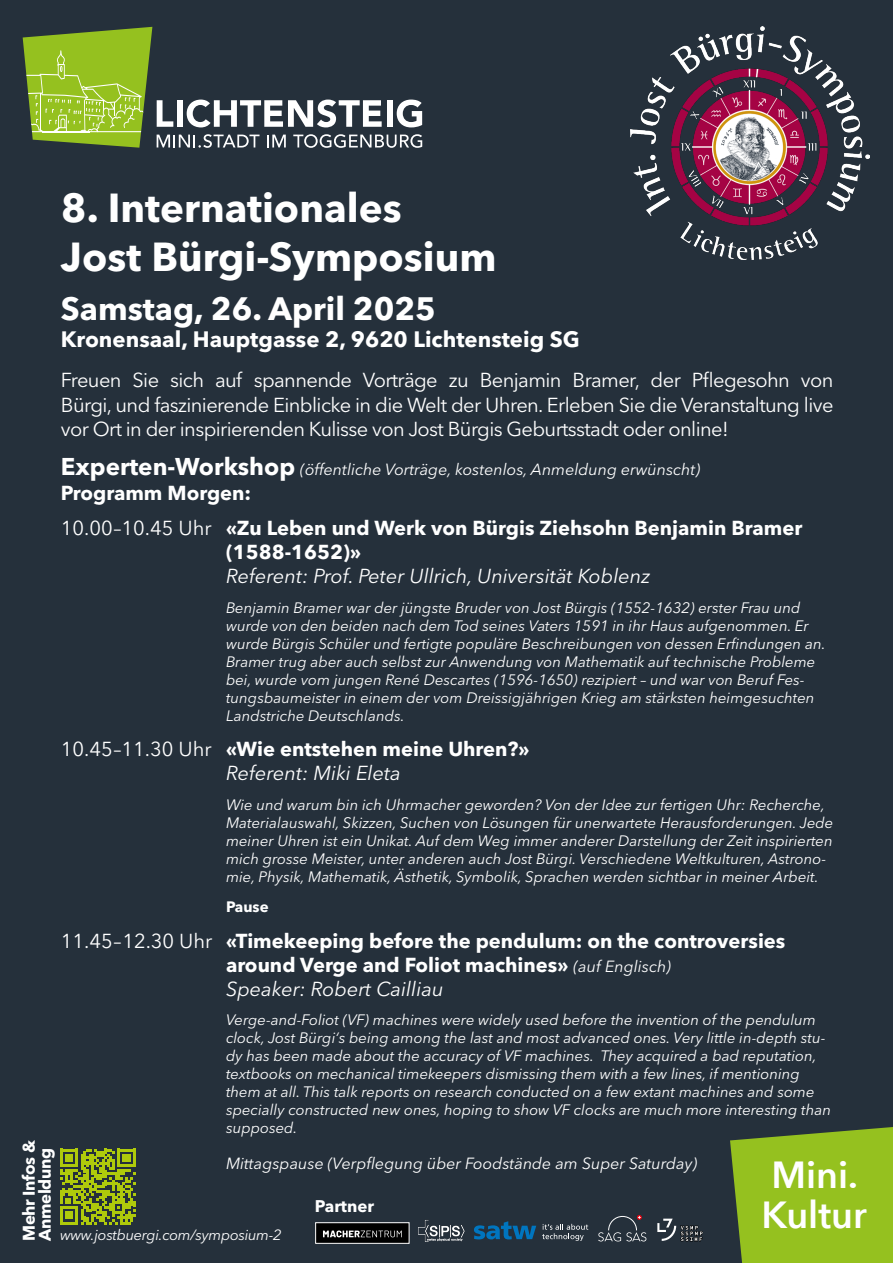
<style>
.page{position:relative;width:893px;height:1263px;background:#25303b}
.page>*{position:absolute;margin:0;border:0;box-sizing:border-box;transform-origin:0 0}
.t1{font:700 40.2px/48.2px "Avenir Next LT Pro";color:#fff}
.t2{font:600 37.65px/40px "Avenir Next";color:#fff}
.t3{font:700 32.1px "Avenir Next LT Pro";color:#fff}
.t4{font:700 22.05px "Avenir Next LT Pro";color:#fff}
.t5{font:700 20.1px/24.2px "Avenir Next LT Pro";color:#fff}
.t6{font:20.1px/24.2px "Avenir Next LT Pro";letter-spacing:-.03em;color:#fff;text-align:justify}
.t7{font:italic 20.1px "Avenir Next LT Pro";color:#fff}
.t8{font:700 16.8px/16px "Avenir Next LT Pro";letter-spacing:-.02em;color:#fff}
.t9{font:700 16.8px "Avenir Next LT Pro";color:#fff}
.t10{font:italic 16.05px "Avenir Next LT Pro";color:#fff}
.t11{font:italic 15px/18px "Avenir Next LT Pro";color:#fff}
.t12{font:700 15px "Avenir Next LT Pro";color:#fff}
.t13{font:italic 14.7px "Avenir Next LT Pro";letter-spacing:-.02em;color:#fff}
.s1{font-weight:700;font-style:normal;font-size:24.15px}
.s2{font-weight:400}
.s3{font-weight:400;font-style:italic}
.s4{font-weight:400;font-style:italic;font-size:16.05px}
</style>
<div class="page">
<img style="left:630px;top:27px;width:240px;height:233px">
<svg style="left:23px;top:27px;width:399px;height:121px"></svg>
<hr style="left:42px;top:131px;width:47px;height:1px;background:#fff">
<svg style="left:730px;top:1127px;width:163px;height:136px"></svg>
<svg style="left:542px;top:1224px;width:46px;height:17px"></svg>
<svg style="left:474px;top:1221px;width:62px;height:18px"></svg>
<img style="left:418px;top:1220px;width:47px;height:22px">
<svg style="left:657px;top:1218px;width:46px;height:23px"></svg>
<svg style="left:598px;top:1215px;width:48px;height:26px"></svg>
<div style="left:316px;top:1223px;width:93px;height:20px;background:#000"></div>
<svg style="left:323px;top:1230px;width:79px;height:7px"></svg>
<div style="left:315px;top:1222px;width:95px;height:22px;border:1px solid #fff"></div>
<svg style="left:60px;top:1149px;width:76px;height:75px"></svg>
<h1 class="t1" style="left:61px;top:184px;width:437px">8. Internationales<br>Jost Bürgi-Symposium</h1>
<h3 class="t3" style="left:61px;top:289px;width:377px">Samstag, 26. April 2025</h3>
<h3 class="t4" style="left:61px;top:325px;width:520px">Kronensaal, Hauptgasse 2, 9620 Lichtensteig SG</h3>
<p class="t6" style="left:61px;top:368px;width:774px">Freuen Sie sich auf spannende Vorträge zu Benjamin Bramer, der Pflegesohn von Bürgi, und faszinierende Einblicke in die Welt der Uhren. Erleben Sie die Veranstaltung live vor Ort in der inspirierenden Kulisse von Jost Bürgis Geburtsstadt oder online!</p>
<p class="t10" style="left:61px;top:460px;width:641px"><span class="s1">Experten-Workshop</span> (öffentliche Vorträge, kostenlos, Anmeldung erwünscht)</p>
<h3 class="t5" style="left:61px;top:475px;width:743px;line-height:35.5px">Programm Morgen:<br><span class="s2">10.00–10.45 Uhr</span> «Zu Leben und Werk von Bürgis Ziehsohn Benjamin Bramer</h3>
<h3 class="t5" style="left:226px;top:540px;width:136px">(1588-1652)»</h3>
<h3 class="t7" style="left:226px;top:564px;width:426px">Referent: Prof. Peter Ullrich, Universität Koblenz</h3>
<p class="t11" style="left:226px;top:598px;width:601px">Benjamin Bramer war der jüngste Bruder von Jost Bürgis (1552-1632) erster Frau und wurde von den beiden nach dem Tod seines Vaters 1591 in ihr Haus aufgenommen. Er wurde Bürgis Schüler und fertigte populäre Beschreibungen von dessen Erfindungen an.<br>Bramer trug aber auch selbst zur Anwendung von Mathematik auf technische Probleme bei, wurde vom jungen René Descartes (1596-1650) rezipiert – und war von Beruf Fes&shy;tungsbaumeister in einem der vom Dreissigjährigen Krieg am stärksten heimgesuchten Landstriche Deutschlands.</p>
<h3 class="t5" style="left:226px;top:737px;width:305px;text-indent:-165px"><span class="s2">10.45–11.30 Uhr</span> «Wie entstehen meine Uhren?»<br><span class="s3">Referent: Miki Eleta</span></h3>
<p class="t11" style="left:226px;top:795px;width:609px">Wie und warum bin ich Uhrmacher geworden? Von der Idee zur fertigen Uhr: Recherche, Materialauswahl, Skizzen, Suchen von Lösungen für unerwartete Herausforderungen. Jede meiner Uhren ist ein Unikat. Auf dem Weg immer anderer Darstellung der Zeit inspirierten mich grosse Meister, unter anderen auch Jost Bürgi. Verschiedene Weltkulturen, Astrono&shy;mie, Physik, Mathematik, Ästhetik, Symbolik, Sprachen werden sichtbar in meiner Arbeit.</p>
<p class="t12" style="left:226px;top:898px;width:44px">Pause</p>
<h3 class="t5" style="left:226px;top:928px;width:561px;text-indent:-165px"><span class="s2">11.45–12.30 Uhr</span> «Timekeeping before the pendulum: on the controversies around Verge and Foliot machines» <span class="s4">(auf Englisch)<br></span><span class="s3">Speaker: Robert Cailliau</span></h3>
<p class="t11" style="left:226px;top:1011px;width:607px">Verge-and-Foliot (VF) machines were widely used before the invention of the pendulum clock, Jost Bürgi‘s being among the last and most advanced ones. Very little in-depth stu&shy;dy has been made about the accuracy of VF machines. They acquired a bad reputation, textbooks on mechanical timekeepers dismissing them with a few lines, if mentioning them at all. This talk reports on research conducted on a few extant machines and some specially constructed new ones, hoping to show VF clocks are much more interesting than supposed.</p>
<p class="t10" style="left:226px;top:1153px;width:473px">Mittagspause (Verpflegung über Foodstände am Super Saturday)</p>
<p class="t8" style="left:21px;top:1241px;width:103px;rotate:-90deg">Mehr Infos &amp;<br>Anmeldung</p>
<h2 class="t2" style="left:761px;top:1154px;width:107px">Mini.<br>Kultur</h2>
<p class="t9" style="left:315px;top:1196px;width:61px">Partner</p>
<p class="t13" style="left:60px;top:1226px;width:223px">www.jostbuergi.com/symposium-2</p>
</div>
